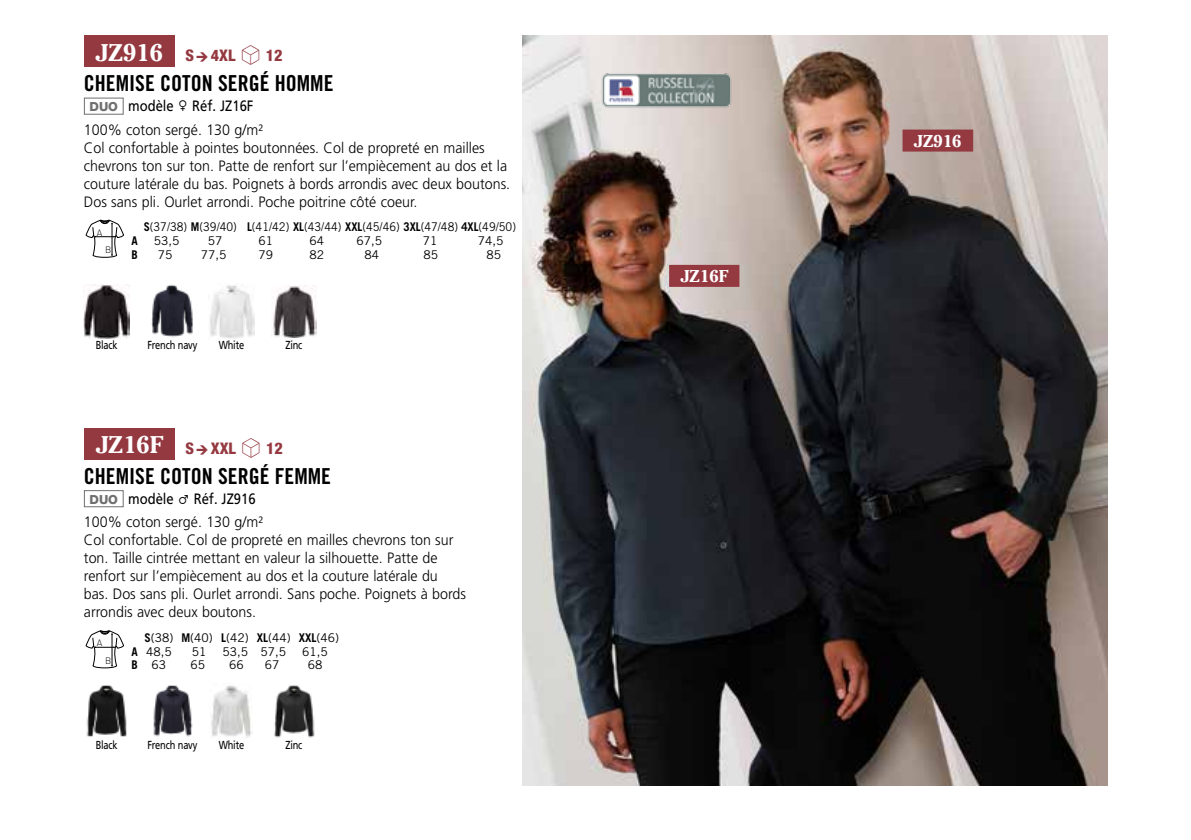
<style>
.page{position:relative;width:1191px;height:840px;background:#fff}
.page>*{position:absolute;margin:0;border:0;box-sizing:border-box;transform-origin:0 0}
.t1{font:700 24px "Cheltenham LT";color:#fff}
.t2{font:22px "Trade Gothic LT Bold Cond Twenty";color:#000}
.t3{font:700 17px "Cheltenham LT";color:#fff}
.t4{font:800 condensed 16px "Helvetica Neue LT";color:#953941}
.t5{font:300 15px/18px "Frutiger LT";color:#000;text-align:center;scale:.95 1}
.t6{font:12px/13.6px "Trade Gothic LT";color:#000}
.t7{font:12px "Trade Gothic LT";color:#000;scale:.92 1}
.t8{font:700 12px "Trade Gothic LT";color:#000;scale:.95 1}
.t9{font:11.6px "Frutiger LT";letter-spacing:-.02em;color:#000;scale:.8 1}
.t10{font:300 9.2px "DIN";color:#000}
.s1{font-family:"Helvetica Neue LT";font-weight:800;font-size:12.6px;color:#706f6f}
.s2{font-weight:400}
.s3{font-family:"Communications P06";font-weight:400;font-stretch:normal}
.s4{font-family:"Linotype Shapeshifter";font-weight:400;font-stretch:normal;font-size:26px}
.s5{font-weight:700}
</style>
<div class="page">
<img style="left:522px;top:36px;width:585px;height:749px">
<div style="left:84px;top:428px;width:91px;height:31px;background:#953941"></div>
<div style="left:84px;top:490px;width:40px;height:17px;border:1px solid #706f6f"></div>
<svg style="left:86px;top:630px;width:38px;height:37px"></svg>
<div style="left:669px;top:265px;width:70px;height:22px;background:#953941"></div>
<img style="left:86px;top:685px;width:41px;height:52px">
<img style="left:153px;top:685px;width:40px;height:52px">
<img style="left:211px;top:685px;width:41px;height:53px">
<img style="left:274px;top:685px;width:41px;height:53px">
<div style="left:84px;top:36px;width:91px;height:31px;background:#953941"></div>
<div style="left:84px;top:98px;width:40px;height:17px;border:1px solid #706f6f"></div>
<svg style="left:86px;top:220px;width:38px;height:37px"></svg>
<div style="left:902px;top:129px;width:71px;height:22px;background:#953941"></div>
<img style="left:84px;top:284px;width:45px;height:54px">
<img style="left:151px;top:284px;width:42px;height:53px">
<img style="left:210px;top:285px;width:44px;height:54px">
<img style="left:271px;top:285px;width:45px;height:52px">
<img style="left:594px;top:65px;width:144px;height:49px">
<h1 class="t1" style="left:95px;top:38px;width:69px">JZ916</h1>
<h2 class="t2" style="left:84px;top:70px;width:251px">CHEMISE COTON SERGÉ HOMME</h2>
<p class="t5" style="left:84px;top:94px;width:190px;line-height:23.6px"><span class="s1">DUO</span> <span class="s2">modèle</span> ♀ <span class="s2">Réf. JZ16F<br></span>100% coton sergé. 130 g/m²</p>
<p class="t5" style="left:84px;top:139px;width:450px;text-align:left">Col confortable à pointes boutonnées. Col de propreté en mailles chevrons ton sur ton. Patte de renfort sur l’empiècement au dos et la couture latérale du bas. Poignets à bords arrondis avec deux boutons.<br>Dos sans pli. Ourlet arrondi. Poche poitrine côté coeur.</p>
<p class="t10" style="left:97px;top:227px;width:7px">A</p>
<p class="t10" style="left:105px;top:244px;width:8px">B</p>
<p class="t4" style="left:185px;top:46px;width:99px">S<span class="s3">a</span>4XL <span class="s4">S</span> 12</p>
<p class="t7" style="left:144px;top:220px;width:406px"><span class="s5">S</span>(37/38) <span class="s5">M</span>(39/40) <span class="s5">L</span>(41/42) <span class="s5">XL</span>(43/44) <span class="s5">XXL</span>(45/46) <span class="s5">3XL</span>(47/48) <span class="s5">4XL</span>(49/50)</p>
<p class="t8" style="left:131px;top:233px;width:8px">A</p>
<p class="t6" style="left:154px;top:233px;width:27px">53,5</p>
<p class="t6" style="left:208px;top:233px;width:16px">57</p>
<p class="t6" style="left:259px;top:233px;width:16px">61</p>
<p class="t6" style="left:309px;top:233px;width:16px">64</p>
<p class="t6" style="left:356px;top:233px;width:27px">67,5</p>
<p class="t6" style="left:423px;top:233px;width:16px">71</p>
<p class="t6" style="left:478px;top:233px;width:27px">74,5</p>
<p class="t8" style="left:131px;top:247px;width:8px">B</p>
<p class="t6" style="left:158px;top:247px;width:16px">75</p>
<p class="t6" style="left:201px;top:247px;width:27px">77,5</p>
<p class="t6" style="left:259px;top:247px;width:16px">79</p>
<p class="t6" style="left:309px;top:247px;width:16px">82</p>
<p class="t6" style="left:364px;top:247px;width:16px">84</p>
<p class="t6" style="left:423px;top:247px;width:16px">85</p>
<p class="t6" style="left:486px;top:247px;width:16px">85</p>
<p class="t9" style="left:96px;top:338px;width:29px">Black</p>
<p class="t9" style="left:147px;top:338px;width:64px">French navy</p>
<p class="t9" style="left:219px;top:338px;width:33px">White</p>
<p class="t9" style="left:285px;top:338px;width:23px">Zinc</p>
<h1 class="t1" style="left:96px;top:430px;width:69px">JZ16F</h1>
<h2 class="t2" style="left:84px;top:462px;width:249px">CHEMISE COTON SERGÉ FEMME</h2>
<p class="t5" style="left:84px;top:486px;width:190px;line-height:23.6px"><span class="s1">DUO</span> <span class="s2">modèle</span> ♂ <span class="s2">Réf. JZ916<br></span>100% coton sergé. 130 g/m²</p>
<p class="t5" style="left:84px;top:531px;width:404px;text-align:left">Col confortable. Col de propreté en mailles chevrons ton sur ton. Taille cintrée mettant en valeur la silhouette. Patte de renfort sur l’empiècement au dos et la couture latérale du bas. Dos sans pli. Ourlet arrondi. Sans poche. Poignets à bords arrondis avec deux boutons.</p>
<p class="t10" style="left:97px;top:637px;width:7px">A</p>
<p class="t10" style="left:105px;top:654px;width:8px">B</p>
<p class="t4" style="left:185px;top:438px;width:99px">S<span class="s3">a</span>XXL <span class="s4">S</span> 12</p>
<p class="t6" style="left:131px;top:630px;width:209px;text-indent:13px"><span class="s5">S</span>(38) <span class="s5">M</span>(40) <span class="s5">L</span>(42) <span class="s5">XL</span>(44) <span class="s5">XXL</span>(46)<br><span class="s5">A</span> 48,5</p>
<p class="t6" style="left:192px;top:644px;width:16px">51</p>
<p class="t6" style="left:223px;top:644px;width:65px">53,5 57,5</p>
<p class="t6" style="left:302px;top:644px;width:27px">61,5</p>
<p class="t6" style="left:131px;top:657px;width:36px"><span class="s5">B</span> 63</p>
<p class="t6" style="left:190px;top:657px;width:16px">65</p>
<p class="t6" style="left:229px;top:657px;width:16px">66</p>
<p class="t6" style="left:265px;top:657px;width:16px">67</p>
<p class="t6" style="left:308px;top:657px;width:16px">68</p>
<p class="t9" style="left:96px;top:738px;width:29px">Black</p>
<p class="t9" style="left:147px;top:738px;width:64px">French navy</p>
<p class="t9" style="left:219px;top:738px;width:33px">White</p>
<p class="t9" style="left:285px;top:738px;width:23px">Zinc</p>
<p class="t3" style="left:680px;top:266px;width:49px">JZ16F</p>
<p class="t3" style="left:914px;top:131px;width:49px">JZ916</p>
</div>
